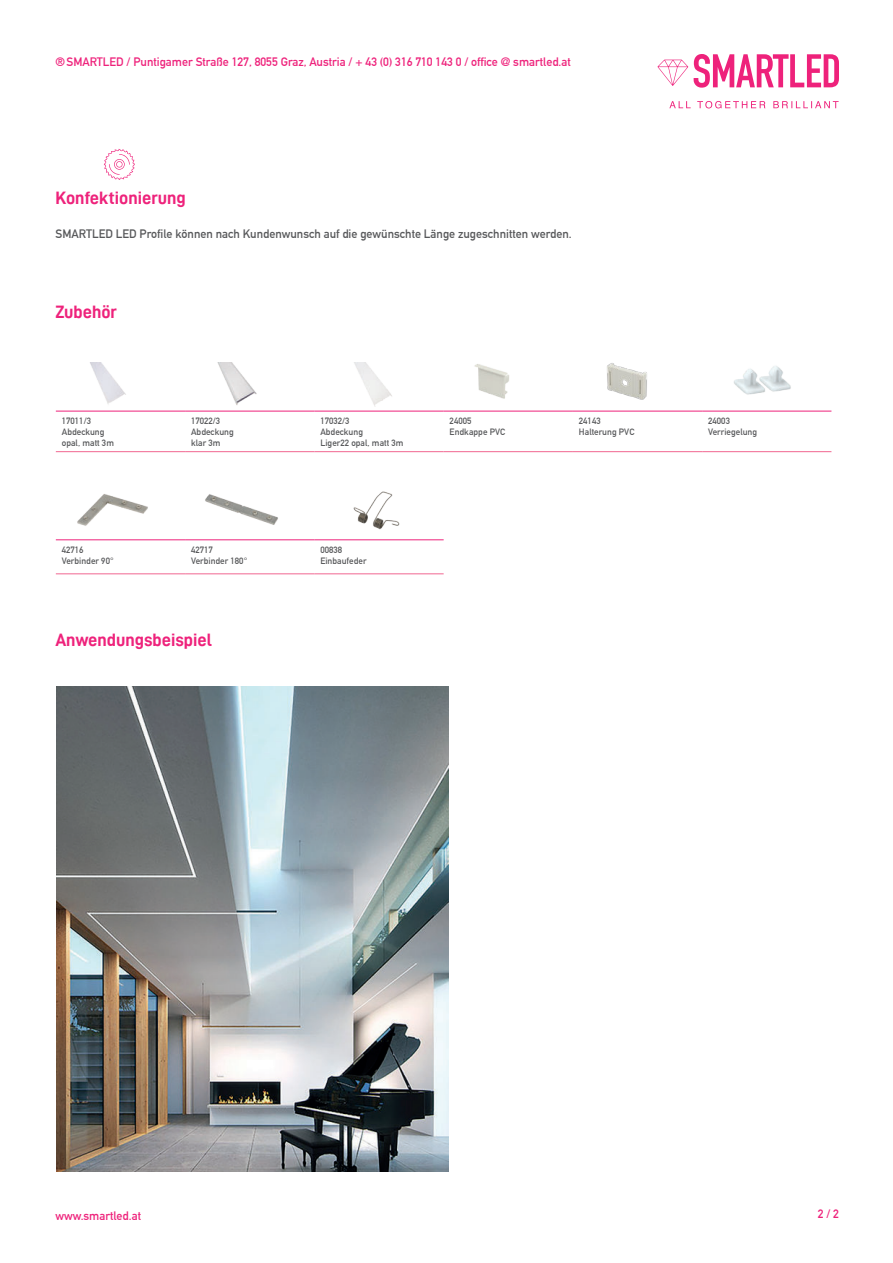
<style>
.page{position:relative;width:893px;height:1263px;background:#fff}
.page>*{position:absolute;margin:0;border:0;box-sizing:border-box;transform-origin:0 0}
.t1{font:18px "D DIN Bold";color:#ee227b}
.t2{font:700 12px "DIN Alternate";color:#ee227b}
.t3{font:700 12px "DIN Alternate";color:#57585a}
.t4{font:700 9px/10.8px "DIN Alternate";letter-spacing:.005em;color:#57585a}
</style>
<div class="page">
<svg style="left:657px;top:60px;width:31px;height:26px"></svg>
<svg style="left:669px;top:101px;width:170px;height:7px"></svg>
<svg style="left:694px;top:54px;width:145px;height:34px"></svg>
<img style="left:57px;top:686px;width:392px;height:485px">
<svg style="left:104px;top:149px;width:31px;height:31px"></svg>
<hr style="left:56px;top:411px;width:129px;height:1px;background:#ee227b">
<hr style="left:185px;top:411px;width:129px;height:1px;background:#ee227b">
<hr style="left:314px;top:411px;width:130px;height:1px;background:#ee227b">
<hr style="left:444px;top:411px;width:129px;height:1px;background:#ee227b">
<hr style="left:573px;top:411px;width:129px;height:1px;background:#ee227b">
<hr style="left:702px;top:411px;width:129px;height:1px;background:#ee227b">
<hr style="left:56px;top:451px;width:129px;height:1px;background:#f16691">
<hr style="left:185px;top:451px;width:129px;height:1px;background:#f16691">
<hr style="left:314px;top:451px;width:130px;height:1px;background:#f16691">
<hr style="left:444px;top:451px;width:129px;height:1px;background:#f16691">
<hr style="left:573px;top:451px;width:129px;height:1px;background:#f16691">
<hr style="left:702px;top:451px;width:129px;height:1px;background:#f16691">
<hr style="left:56px;top:539px;width:129px;height:1px;background:#ee227b">
<hr style="left:185px;top:539px;width:129px;height:1px;background:#ee227b">
<hr style="left:314px;top:539px;width:130px;height:1px;background:#ee227b">
<hr style="left:56px;top:574px;width:129px;height:1px;background:#f16691">
<hr style="left:185px;top:574px;width:129px;height:1px;background:#f16691">
<hr style="left:314px;top:574px;width:130px;height:1px;background:#f16691">
<img style="left:90px;top:363px;width:36px;height:41px">
<img style="left:218px;top:363px;width:39px;height:42px">
<img style="left:354px;top:363px;width:38px;height:44px">
<img style="left:474px;top:364px;width:35px;height:35px">
<img style="left:607px;top:363px;width:40px;height:37px">
<img style="left:734px;top:366px;width:57px;height:29px">
<img style="left:77px;top:494px;width:71px;height:32px">
<img style="left:205px;top:494px;width:73px;height:31px">
<img style="left:353px;top:491px;width:47px;height:39px">
<h2 class="t2" style="left:55px;top:57px;width:517px">® SMARTLED / Puntigamer Straße 127, 8055 Graz, Austria / + 43 (0) 316 710 143 0 / office @ smartled.at</h2>
<h1 class="t1" style="left:56px;top:192px;width:132px">Konfektionierung</h1>
<h2 class="t3" style="left:56px;top:229px;width:518px">SMARTLED LED Profile können nach Kundenwunsch auf die gewünschte Länge zugeschnitten werden.</h2>
<h1 class="t1" style="left:55px;top:305px;width:63px">Zubehör</h1>
<p class="t4" style="left:62px;top:416px;width:54px">17011/3<br>Abdeckung opal, matt 3m</p>
<p class="t4" style="left:191px;top:416px;width:44px">17022/3<br>Abdeckung klar 3m</p>
<p class="t4" style="left:320px;top:416px;width:85px">17032/3<br>Abdeckung<br>Liger22 opal, matt 3m</p>
<p class="t4" style="left:450px;top:416px;width:57px">24005<br>Endkappe PVC</p>
<p class="t4" style="left:579px;top:416px;width:57px">24143<br>Halterung PVC</p>
<p class="t4" style="left:708px;top:416px;width:50px">24003<br>Verriegelung</p>
<p class="t4" style="left:62px;top:545px;width:53px">42716<br>Verbinder 90°</p>
<p class="t4" style="left:191px;top:545px;width:58px">42717<br>Verbinder 180°</p>
<p class="t4" style="left:320px;top:545px;width:48px">00838<br>Einbaufeder</p>
<h1 class="t1" style="left:55px;top:634px;width:158px">Anwendungsbeispiel</h1>
<h2 class="t2" style="left:55px;top:1211px;width:87px">www.smartled.at</h2>
<h2 class="t2" style="left:818px;top:1209px;width:23px">2 / 2</h2>
</div>
